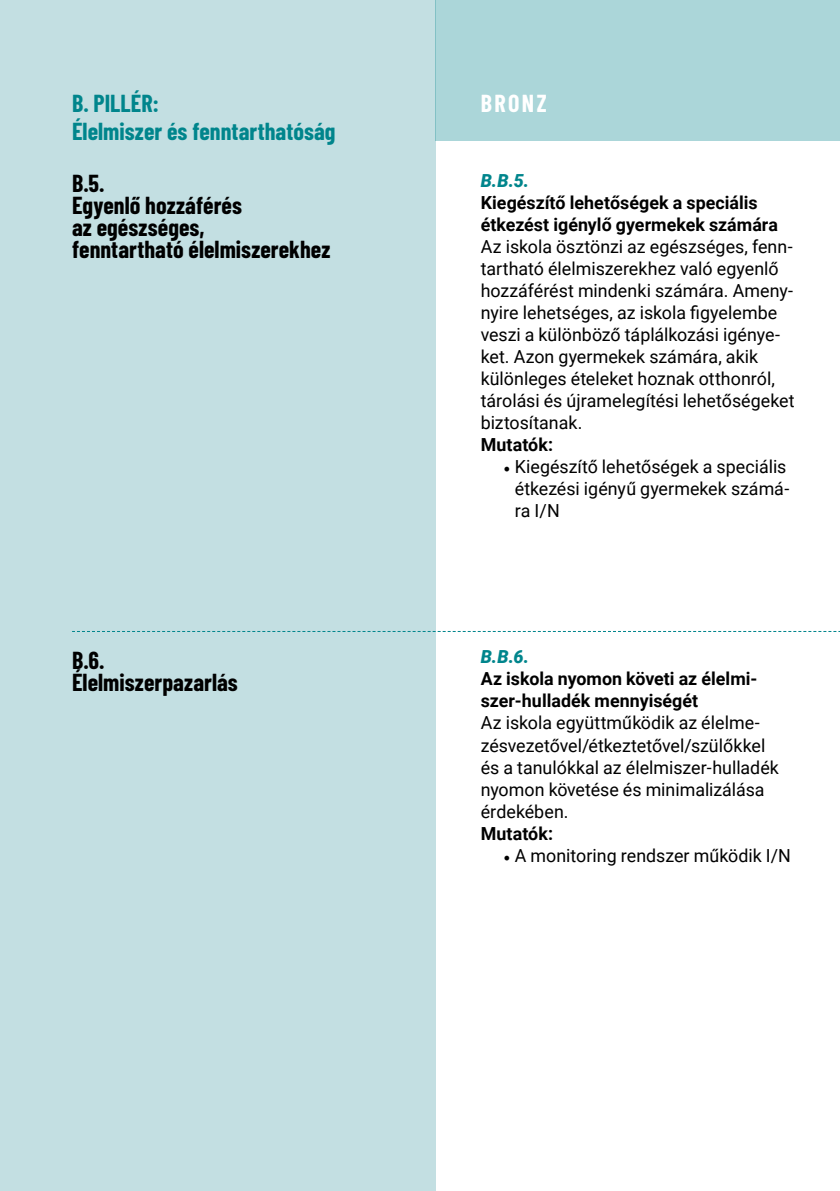
<style>
.page{position:relative;width:840px;height:1191px;background:#fff}
.page>*{position:absolute;margin:0;border:0;box-sizing:border-box;transform-origin:0 0}
.t1{font:700 24px/22px "Barlow Condensed";color:#000}
.t2{font:700 24px/28px "Barlow Condensed";color:#00858c}
.t3{font:700 24px "Barlow Condensed";letter-spacing:.1em;color:#fff}
.t4{font:18px/22px "Roboto";color:#000}
.t5{font:700 18px/22px "Roboto";color:#000}
.t6{font:italic 900 18px "Roboto";color:#00858c}
.s1{font-family:"Minion Pro"}
</style>
<div class="page">
<div style="left:0;top:0;width:435px;height:1191px;background:#c3dfe2"></div>
<svg style="left:72px;top:631px;width:767px;height:1px"></svg>
<div style="left:435px;top:0;width:404px;height:140px;background:#abd6d9"></div>
<hr style="left:839px;top:0;width:1px;height:140px;background:#00858c">
<h1 class="t2" style="left:72px;top:88px;width:265px">B. PILLÉR:<br>Élelmiszer és fenntarthatóság</h1>
<h1 class="t3" style="left:480px;top:86px;width:67px">BRONZ</h1>
<h1 class="t1" style="left:72px;top:171px;width:260px">B.5.<br>Egyenlő hozzáférés<br>az egészséges,<br>fenntartható élelmiszerekhez</h1>
<h1 class="t1" style="left:72px;top:647px;width:167px">B.6.<br>Élelmiszerpazarlás</h1>
<p class="t6" style="left:480px;top:168px;width:50px">B.B.5.</p>
<p class="t5" style="left:480px;top:191px;width:299px">Kiegészítő lehetőségek a speciális étkezést igénylő gyermekek számára</p>
<p class="t4" style="left:480px;top:235px;width:315px">Az iskola ösztönzi az egészséges, fenn&shy;tartható élelmiszerekhez való egyenlő hozzáférést mindenki számára. Amen - nyire lehetséges, az iskola figyelembe veszi a különböző táplálkozási igénye&shy;ket. Azon gyermekek számára, akik különleges ételeket hoznak otthonról, tárolási és újramelegítési lehetőségeket biztosítanak.</p>
<p class="t5" style="left:480px;top:433px;width:74px">Mutatók:</p>
<p class="t4" style="left:514px;top:455px;width:276px;text-indent:-11px"><span class="s1">•</span> Kiegészítő lehetőségek a speciális étkezési igényű gyermekek számá&shy;ra I/N</p>
<p class="t6" style="left:480px;top:644px;width:50px">B.B.6.</p>
<p class="t5" style="left:480px;top:667px;width:278px">Az iskola nyomon követi az élelmi&shy;szer-hulladék mennyiségét</p>
<p class="t4" style="left:480px;top:711px;width:299px">Az iskola együttműködik az élelme&shy;zésvezetővel/étkeztetővel/szülőkkel és a tanulókkal az élelmiszer-hulladék nyomon követése és minimalizálása érdekében.</p>
<p class="t5" style="left:480px;top:821px;width:74px">Mutatók:</p>
<p class="t4" style="left:503px;top:843px;width:289px"><span class="s1">•</span> A monitoring rendszer működik I/N</p>
</div>
